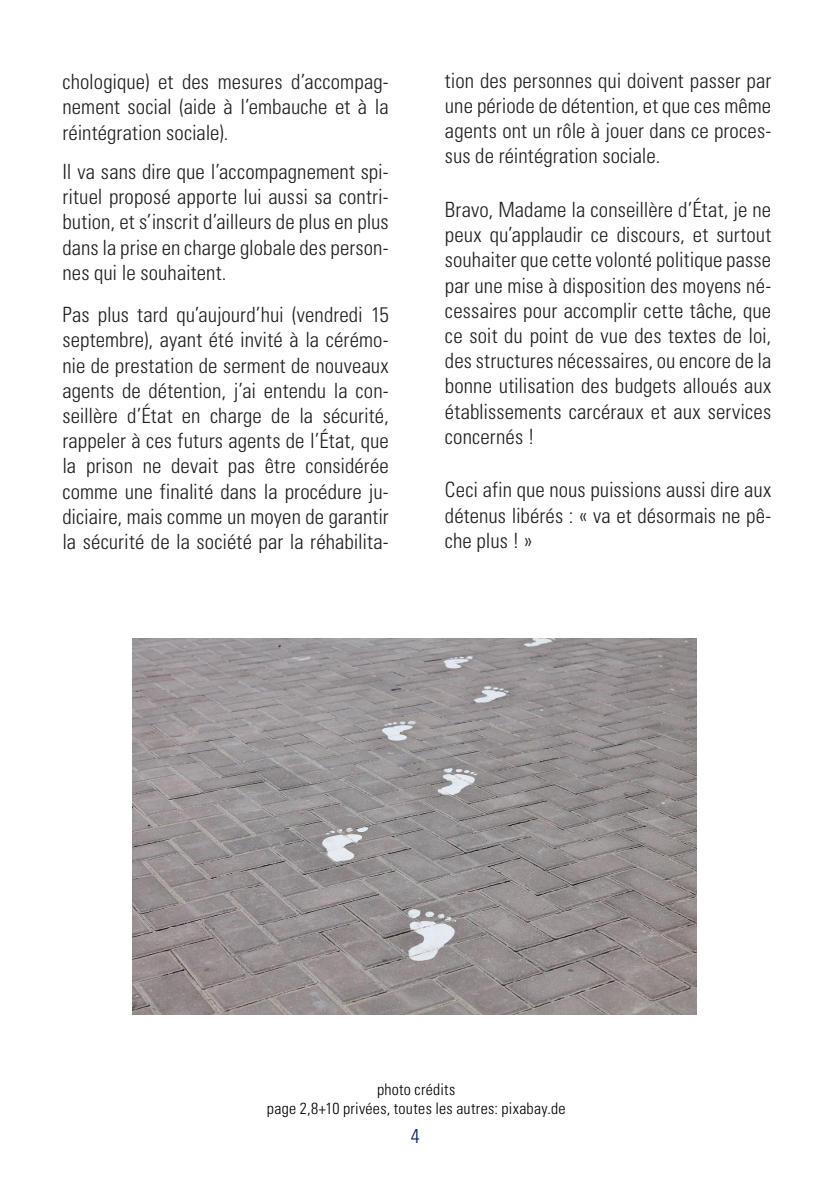
<style>
.page{position:relative;width:840px;height:1191px;background:#fff}
.page>*{position:absolute;margin:0;border:0;box-sizing:border-box;transform-origin:0 0}
.t1{font:300 condensed 21px/25.2px "Univers LT Std";letter-spacing:.005em;color:#231f20;text-align:justify}
.t2{font:300 condensed 20px "Univers LT Std";color:#002060}
.t3{font:300 condensed 16px "Univers LT Std";letter-spacing:.02em;color:#000}
</style>
<div class="page">
<img style="left:132px;top:639px;width:563px;height:375px">
<p class="t1" style="left:62px;top:69px;width:327px">chologique) et des mesures d’accompag&shy;nement social (aide à l’embauche et à la réintégration sociale).</p>
<p class="t1" style="left:62px;top:159px;width:327px">Il va sans dire que l’accompagnement spi&shy;rituel proposé apporte lui aussi sa contri&shy;bution, et s’inscrit d’ailleurs de plus en plus dans la prise en charge globale des person&shy;nes qui le souhaitent.</p>
<p class="t1" style="left:62px;top:302px;width:328px">Pas plus tard qu’aujourd’hui (vendredi 15 septembre), ayant été invité à la cérémo&shy;nie de prestation de serment de nouveaux agents de détention, j’ai entendu la con&shy;seillère d’État en charge de la sécurité, rappeler à ces futurs agents de l’État, que la prison ne devait pas être considérée comme une finalité dans la procédure ju&shy;diciaire, mais comme un moyen de garantir la sécurité de la société par la réhabilita-</p>
<p class="t1" style="left:444px;top:68px;width:327px">tion des personnes qui doivent passer par une période de détention, et que ces même agents ont un rôle à jouer dans ce proces&shy;sus de réintégration sociale.</p>
<p class="t1" style="left:444px;top:197px;width:328px">Bravo, Madame la conseillère d’État, je ne peux qu’applaudir ce discours, et surtout souhaiter que cette volonté politique passe par une mise à disposition des moyens né&shy;cessaires pour accomplir cette tâche, que ce soit du point de vue des textes de loi, des structures nécessaires, ou encore de la bonne utilisation des budgets alloués aux établissements carcéraux et aux services concernés !</p>
<p class="t1" style="left:444px;top:477px;width:327px">Ceci afin que nous puissions aussi dire aux détenus libérés : « va et désormais ne pê&shy;che plus ! »</p>
<p class="t3" style="left:377px;top:1079px;width:80px">photo crédits</p>
<p class="t3" style="left:267px;top:1098px;width:300px">page 2,8+10 privées, toutes les autres: pixabay.de</p>
<p class="t2" style="left:410px;top:1123px;width:10px">4</p>
</div>
